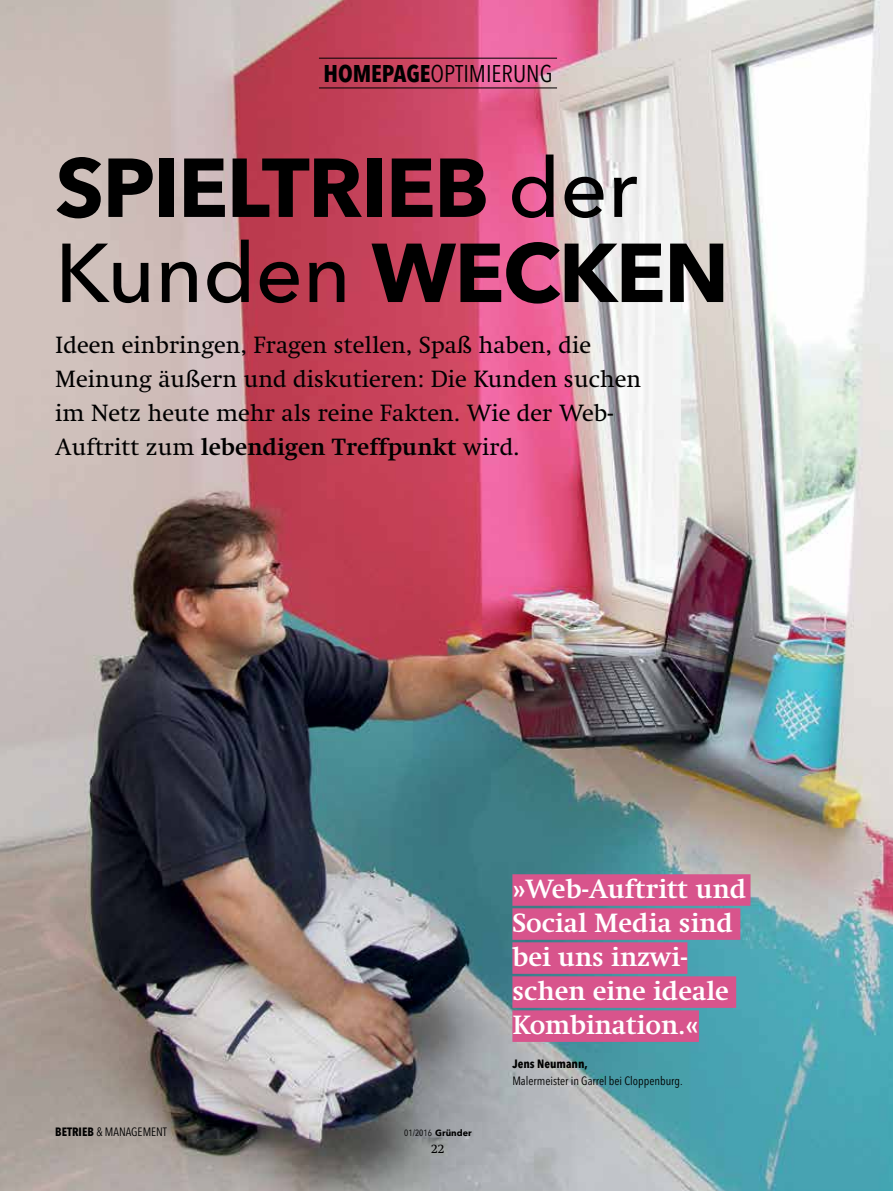
<style>
.page{position:relative;width:893px;height:1191px;background:#fff}
.page>*{position:absolute;margin:0;border:0;box-sizing:border-box;transform-origin:0 0}
.t1{font:700 82.5px/85.1px "Avenir Next LT Pro";letter-spacing:-.02em;color:#000}
.t2{font:700 27px/34px "Swift LT Pro";color:#fff}
.t3{font:24px/34px "Swift LT Pro";color:#000}
.t4{font:condensed 24px "Avenir Next LT Pro";color:#000}
.t5{font:12.75px "Swift LT Pro";color:#000}
.t6{font:condensed 12px "Avenir Next LT Pro";color:#000}
.t7{font:700 condensed 12px "Avenir Next LT Pro";color:#000}
.t8{font:condensed 9px "Avenir Next LT Pro";color:#000}
.s1{font-weight:700}
.s2{font-weight:500}
.s3{font-weight:700;font-stretch:normal}
</style>
<div class="page">
<img style="left:0;top:0;width:893px;height:1191px">
<div style="left:512px;top:874px;width:238px;height:31px;background:#d8548c"></div>
<div style="left:512px;top:908px;width:228px;height:31px;background:#d8548c"></div>
<div style="left:512px;top:942px;width:175px;height:31px;background:#d8548c"></div>
<div style="left:512px;top:976px;width:224px;height:31px;background:#d8548c"></div>
<div style="left:512px;top:1010px;width:187px;height:32px;background:#d8548c"></div>
<hr style="left:319px;top:58px;width:238px;height:1px;background:#000">
<hr style="left:319px;top:88px;width:238px;height:1px;background:#000">
<p class="t4" style="left:323px;top:59px;width:231px"><span class="s1">homepage</span>optim ierung</p>
<h1 class="t1" style="left:55px;top:145px;width:675px">SPIELTRIEB <span class="s2">der<br>Kunden</span> WECKEN</h1>
<p class="t3" style="left:55px;top:328px;width:588px">Ideen einbringen, Fragen stellen, Spaß haben, die Meinung äußern und diskutieren: Die Kunden suchen im Netz heute mehr als reine Fakten. Wie der Web-Auftritt zum <span class="s1">lebendigen Treffpunkt</span> wird.</p>
<p class="t6" style="left:55px;top:1124px;width:113px"><span class="s1">Betrieb</span> &amp; Managem ent</p>
<p class="t8" style="left:404px;top:1127px;width:69px">01/2016 <span class="s3">GRÜNDER</span></p>
<p class="t5" style="left:431px;top:1141px;width:15px">22</p>
<p class="t2" style="left:512px;top:871px;width:236px">»Web-Auftritt und<br>Social Media sind bei uns inzwi&shy;schen eine ideale<br>Kombination.«</p>
<p class="t7" style="left:512px;top:1056px;width:77px">Jens Neumann,</p>
<p class="t6" style="left:512px;top:1073px;width:172px">Malermeister in Garrel bei Cloppenburg.</p>
</div>
